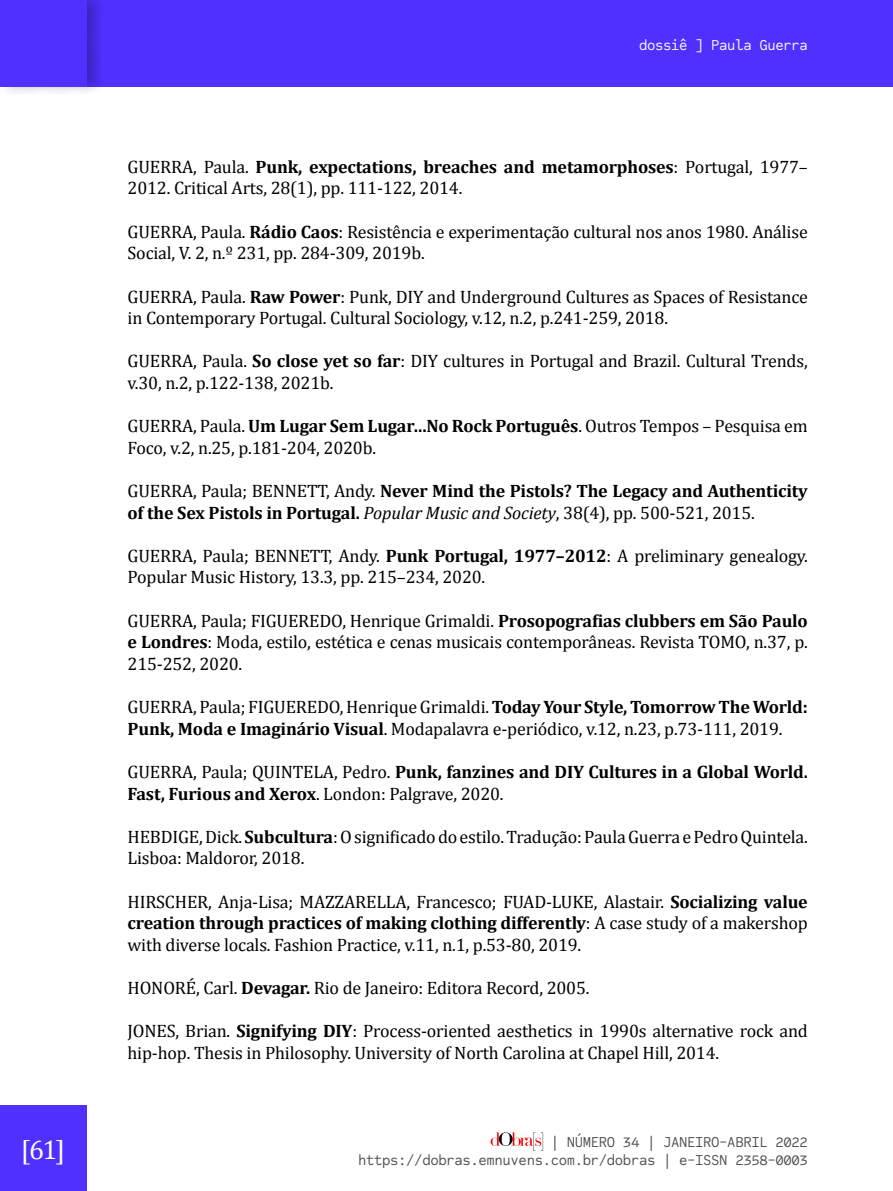
<style>
.page{position:relative;width:893px;height:1191px;background:#fff}
.page>*{position:absolute;margin:0;border:0;box-sizing:border-box;transform-origin:0 0}
.t1{font:27px "Cambria";color:#fff}
.t2{font:18px/21.6px "Cambria";letter-spacing:-.01em;color:#000}
.t3{font:700 18px/21.6px "Cambria";letter-spacing:-.01em;color:#000}
.t4{font:15px/18px "Code Saver";letter-spacing:-.025em;color:#4d4d4d;text-align:right}
.t5{font:15px "Code Saver";letter-spacing:-.025em;color:#fff}
.s1{font-weight:700}
.s2{font-weight:400}
.s3{font-weight:400;font-style:italic}
</style>
<div class="page">
<div style="left:0;top:1106px;width:86px;height:85px;background:#5030ff"></div>
<svg style="left:491px;top:1132px;width:52px;height:18px"></svg>
<div style="left:0;top:0;width:893px;height:86px;background:#5030ff"></div>
<div style="left:0;top:0;width:104px;height:95px;background:#000;opacity:.25"></div>
<div style="left:0;top:0;width:86px;height:86px;background:#5030ff"></div>
<p class="t5" style="left:639px;top:36px;width:170px">dossiê ] Paula Guerra</p>
<p class="t2" style="left:128px;top:156px;width:682px">GUERRA, Paula. <span class="s1">Punk, expectations, breaches and metamorphoses</span>: Portugal, 1977–<br>2012. Critical Arts, 28(1), pp. 111-122, 2014.</p>
<p class="t2" style="left:128px;top:221px;width:682px">GUERRA, Paula. <span class="s1">Rádio Caos</span>: Resistência e experimentação cultural nos anos 1980. Análise<br>Social, V. 2, n.º 231, pp. 284-309, 2019b.</p>
<p class="t2" style="left:128px;top:285px;width:682px">GUERRA, Paula. <span class="s1">Raw Power</span>: Punk, DIY and Underground Cultures as Spaces of Resistance in Contemporary Portugal. Cultural Sociology, v.12, n.2, p.241-259, 2018.</p>
<p class="t2" style="left:128px;top:350px;width:682px">GUERRA, Paula. <span class="s1">So close yet so far</span>: DIY cultures in Portugal and Brazil. Cultural Trends, v.30, n.2, p.122-138, 2021b.</p>
<p class="t2" style="left:128px;top:415px;width:682px">GUERRA, Paula. <span class="s1">Um Lugar Sem Lugar…No Rock Português</span>. Outros Tempos – Pesquisa em<br>Foco, v.2, n.25, p.181-204, 2020b.</p>
<p class="t3" style="left:128px;top:479px;width:682px"><span class="s2">GUERRA, Paula; BENNETT, Andy.</span> Never Mind the Pistols? The Legacy and Authenticity of the Sex Pistols in Portugal. <span class="s3">Popular Music and Society</span><span class="s2">, 38(4), pp. 500-521, 2015.</span></p>
<p class="t2" style="left:128px;top:545px;width:682px">GUERRA, Paula; BENNETT, Andy. <span class="s1">Punk Portugal, 1977–2012</span>: A preliminary genealogy.<br>Popular Music History, 13.3, pp. 215–234, 2020.</p>
<p class="t2" style="left:128px;top:609px;width:682px;text-align:justify">GUERRA, Paula; FIGUEREDO, Henrique Grimaldi. <span class="s1">Prosopografias clubbers em São Paulo e Londres</span>: Moda, estilo, estética e cenas musicais contemporâneas. Revista TOMO, n.37, p.<br>215-252, 2020.</p>
<p class="t2" style="left:128px;top:696px;width:682px">GUERRA, Paula; FIGUEREDO, Henrique Grimaldi. <span class="s1">Today Your Style, Tomorrow The World:<br>Punk, Moda e Imaginário Visual</span>. Modapalavra e-periódico, v.12, n.23, p.73-111, 2019.</p>
<p class="t3" style="left:128px;top:760px;width:682px"><span class="s2">GUERRA, Paula; QUINTELA, Pedro.</span> Punk, fanzines and DIY Cultures in a Global World.<br>Fast, Furious and Xerox<span class="s2">. London: Palgrave, 2020.</span></p>
<p class="t2" style="left:128px;top:825px;width:682px">HEBDIGE, Dick. <span class="s1">Subcultura</span>: O significado do estilo. Tradução: Paula Guerra e Pedro Quintela.<br>Lisboa: Maldoror, 2018.</p>
<p class="t2" style="left:128px;top:890px;width:682px;text-align:justify">HIRSCHER, Anja-Lisa; MAZZARELLA, Francesco; FUAD-LUKE, Alastair. <span class="s1">Socializing value creation through practices of making clothing differently</span>: A case study of a makershop with diverse locals. Fashion Practice, v.11, n.1, p.53-80, 2019.</p>
<p class="t2" style="left:128px;top:977px;width:463px">HONORÉ, Carl. <span class="s1">Devagar.</span> Rio de Janeiro: Editora Record, 2005.</p>
<p class="t2" style="left:128px;top:1020px;width:682px">JONES, Brian. <span class="s1">Signifying DIY</span>: Process-oriented aesthetics in 1990s alternative rock and hip-hop. Thesis in Philosophy. University of North Carolina at Chapel Hill, 2014.</p>
<h1 class="t1" style="left:21px;top:1133px;width:46px">[61]</h1>
<p class="t4" style="left:358px;top:1132px;width:451px">| NÚMERO 34 | JANEIRO-ABRIL 2022 https://dobras.emnuvens.com.br/dobras | e-ISSN 2358-0003</p>
</div>
